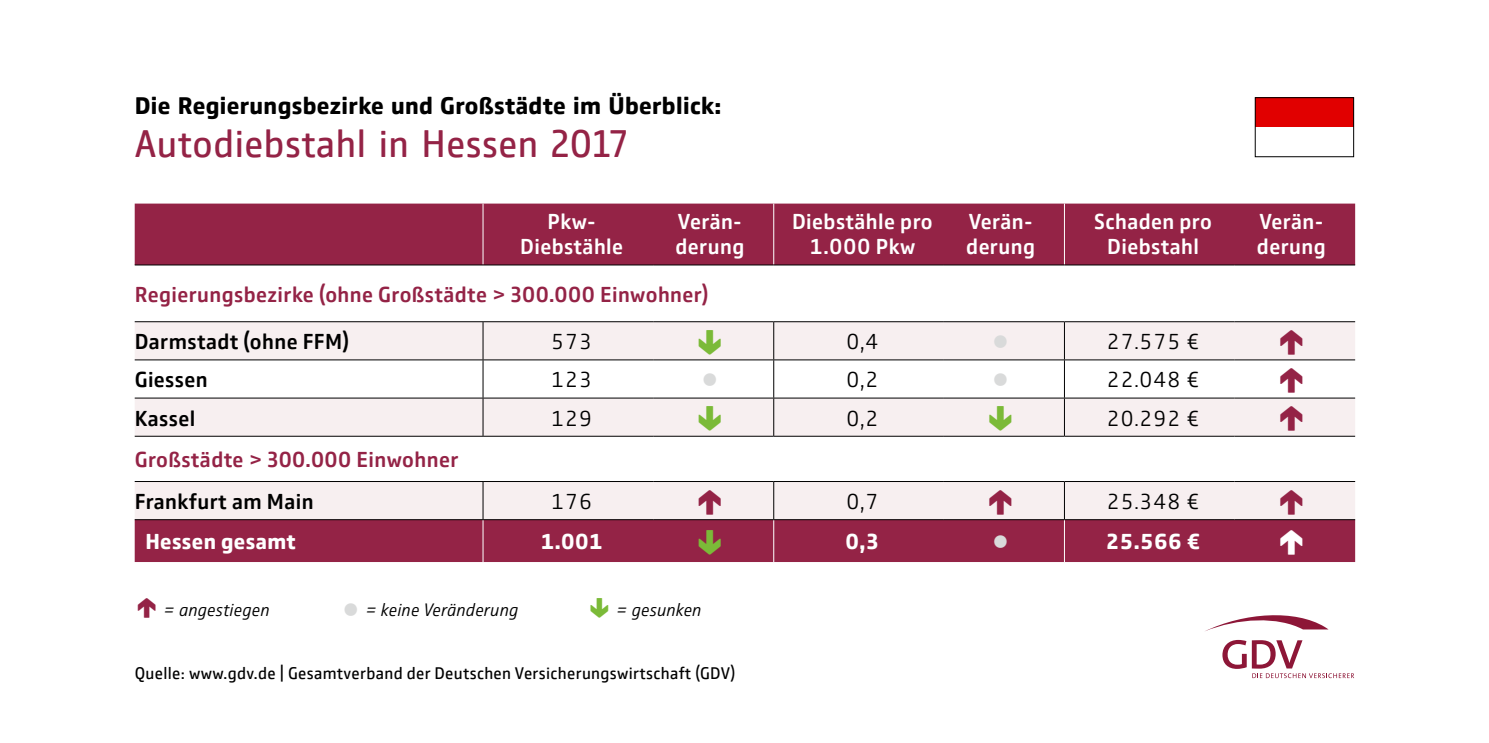
<style>
.page{position:relative;width:1489px;height:743px;background:#fff}
.page>*{position:absolute;margin:0;border:0;box-sizing:border-box;transform-origin:0 0}
.t1{font:40px "GD Vtype";letter-spacing:.015em;color:#942346}
.t2{font:900 37.5px "GD Vtype";color:#942346}
.t3{font:900 37.5px "GD Vtype";color:#7bba38}
.t4{font:900 37.5px "GD Vtype";color:#fff}
.t5{font:700 25px "GD Vtype";letter-spacing:.015em;color:#000}
.t6{font:700 25px "GD Vtype";color:#d9dada}
.t7{font:500 22.5px/25px "GD Vtype";letter-spacing:.02em;color:#fff;text-align:center}
.t8{font:500 22.5px "GD Vtype";letter-spacing:.02em;color:#942346}
.t9{font:300 22.5px "GD Vtype";letter-spacing:.02em;color:#000}
.t10{font:500 22.5px "GD Vtype";letter-spacing:.02em;color:#000}
.t11{font:700 22.5px "GD Vtype";letter-spacing:.02em;color:#fff}
.t12{font:italic 300 18.75px "GD Vtype";letter-spacing:.01em;color:#000}
.t13{font:17.5px "GD Vtype";letter-spacing:.02em;color:#000}
.s1{font-weight:900;font-style:normal;font-size:30px;color:#942346}
.s2{font-weight:700;font-style:normal;font-size:25px;color:#d9dada}
.s3{font-weight:900;font-style:normal;font-size:30px;color:#7bba38}
</style>
<div class="page">
<div style="left:135px;top:203px;width:1219px;height:61px;background:#942346"></div>
<svg style="left:135px;top:322px;width:1219px;height:197px;fill:#f7eff0"></svg>
<div style="left:135px;top:520px;width:1219px;height:41px;background:#942346"></div>
<hr style="left:482px;top:520px;width:1px;height:41px;background:#fff">
<hr style="left:773px;top:520px;width:1px;height:41px;background:#fff">
<hr style="left:1063px;top:520px;width:1px;height:41px;background:#fff">
<hr style="left:135px;top:435px;width:348px;height:1px;background:#000">
<hr style="left:483px;top:435px;width:170px;height:1px;background:#000">
<hr style="left:653px;top:435px;width:120px;height:1px;background:#000">
<hr style="left:773px;top:435px;width:170px;height:1px;background:#000">
<hr style="left:943px;top:435px;width:121px;height:1px;background:#000">
<hr style="left:1064px;top:435px;width:170px;height:1px;background:#000">
<hr style="left:1234px;top:435px;width:120px;height:1px;background:#000">
<hr style="left:135px;top:481px;width:348px;height:1px;background:#000">
<hr style="left:483px;top:481px;width:170px;height:1px;background:#000">
<hr style="left:653px;top:481px;width:120px;height:1px;background:#000">
<hr style="left:773px;top:481px;width:170px;height:1px;background:#000">
<hr style="left:943px;top:481px;width:121px;height:1px;background:#000">
<hr style="left:1064px;top:481px;width:170px;height:1px;background:#000">
<hr style="left:1234px;top:481px;width:120px;height:1px;background:#000">
<hr style="left:482px;top:322px;width:1px;height:37px;background:#000">
<hr style="left:482px;top:360px;width:1px;height:37px;background:#000">
<hr style="left:482px;top:398px;width:1px;height:37px;background:#000">
<hr style="left:482px;top:481px;width:1px;height:38px;background:#000">
<hr style="left:773px;top:203px;width:1px;height:61px;background:#fff">
<hr style="left:773px;top:322px;width:1px;height:37px;background:#000">
<hr style="left:773px;top:360px;width:1px;height:37px;background:#000">
<hr style="left:773px;top:398px;width:1px;height:37px;background:#000">
<hr style="left:773px;top:481px;width:1px;height:38px;background:#000">
<hr style="left:1063px;top:203px;width:1px;height:61px;background:#fff">
<hr style="left:1063px;top:322px;width:1px;height:37px;background:#000">
<hr style="left:1063px;top:360px;width:1px;height:37px;background:#000">
<hr style="left:1063px;top:398px;width:1px;height:37px;background:#000">
<hr style="left:1063px;top:481px;width:1px;height:38px;background:#000">
<hr style="left:135px;top:321px;width:348px;height:1px;background:#000">
<hr style="left:483px;top:321px;width:170px;height:1px;background:#000">
<hr style="left:653px;top:321px;width:120px;height:1px;background:#000">
<hr style="left:773px;top:321px;width:170px;height:1px;background:#000">
<hr style="left:943px;top:321px;width:121px;height:1px;background:#000">
<hr style="left:1064px;top:321px;width:170px;height:1px;background:#000">
<hr style="left:1234px;top:321px;width:120px;height:1px;background:#000">
<hr style="left:135px;top:359px;width:348px;height:1px;background:#000">
<hr style="left:483px;top:359px;width:170px;height:1px;background:#000">
<hr style="left:653px;top:359px;width:120px;height:1px;background:#000">
<hr style="left:773px;top:359px;width:170px;height:1px;background:#000">
<hr style="left:943px;top:359px;width:121px;height:1px;background:#000">
<hr style="left:1064px;top:359px;width:170px;height:1px;background:#000">
<hr style="left:1234px;top:359px;width:120px;height:1px;background:#000">
<hr style="left:135px;top:397px;width:348px;height:1px;background:#000">
<hr style="left:483px;top:397px;width:170px;height:1px;background:#000">
<hr style="left:653px;top:397px;width:120px;height:1px;background:#000">
<hr style="left:773px;top:397px;width:170px;height:1px;background:#000">
<hr style="left:943px;top:397px;width:121px;height:1px;background:#000">
<hr style="left:1064px;top:397px;width:170px;height:1px;background:#000">
<hr style="left:1234px;top:397px;width:120px;height:1px;background:#000">
<hr style="left:135px;top:519px;width:348px;height:1px;background:#000">
<hr style="left:483px;top:519px;width:170px;height:1px;background:#000">
<hr style="left:653px;top:519px;width:120px;height:1px;background:#000">
<hr style="left:773px;top:519px;width:170px;height:1px;background:#000">
<hr style="left:943px;top:519px;width:121px;height:1px;background:#000">
<hr style="left:1064px;top:519px;width:170px;height:1px;background:#000">
<hr style="left:1234px;top:519px;width:120px;height:1px;background:#000">
<hr style="left:482px;top:203px;width:1px;height:61px;background:#fff">
<hr style="left:135px;top:264px;width:348px;height:1px;background:#000">
<hr style="left:483px;top:264px;width:170px;height:1px;background:#000">
<hr style="left:653px;top:264px;width:120px;height:1px;background:#000">
<hr style="left:773px;top:264px;width:170px;height:1px;background:#000">
<hr style="left:943px;top:264px;width:121px;height:1px;background:#000">
<hr style="left:1064px;top:264px;width:170px;height:1px;background:#000">
<hr style="left:1234px;top:264px;width:120px;height:1px;background:#000">
<svg style="left:1205px;top:615px;width:123px;height:16px"></svg>
<svg style="left:1222px;top:639px;width:132px;height:38px"></svg>
<div style="left:1255px;top:98px;width:98px;height:29px;background:#e10000"></div>
<div style="left:1254px;top:97px;width:99px;height:60px;border:1px solid #000"></div>
<p class="t5" style="left:135px;top:88px;width:588px">Die Regierungsbezirke und Großstädte im Überblick:</p>
<h1 class="t1" style="left:135px;top:116px;width:494px">Autodiebstahl in Hessen 2017</h1>
<p class="t7" style="left:520px;top:208px;width:104px">Pkw-<br>Diebstähle</p>
<p class="t7" style="left:675px;top:208px;width:70px;text-align:left">Verän&shy;derung</p>
<p class="t7" style="left:792px;top:208px;width:142px">Diebstähle pro<br>1.000 Pkw</p>
<p class="t7" style="left:966px;top:208px;width:70px;text-align:left">Verän&shy;derung</p>
<p class="t7" style="left:1094px;top:208px;width:119px">Schaden pro<br>Diebstahl</p>
<p class="t7" style="left:1256px;top:208px;width:70px;text-align:left">Verän&shy;derung</p>
<p class="t8" style="left:135px;top:278px;width:575px">Regierungsbezirke (ohne Großstädte &gt; 300.000 Einwohner)</p>
<p class="t10" style="left:135px;top:326px;width:216px">Darmstadt (ohne FFM)</p>
<p class="t9" style="left:551px;top:326px;width:43px">573</p>
<h2 class="t3" style="left:695px;top:316px;width:31px">↓</h2>
<p class="t9" style="left:846px;top:326px;width:34px">0,4</p>
<p class="t6" style="left:991px;top:324px;width:19px">⚫</p>
<p class="t9" style="left:1106px;top:326px;width:95px">27.575 €</p>
<h2 class="t2" style="left:1276px;top:316px;width:31px">↑</h2>
<p class="t10" style="left:135px;top:364px;width:74px">Giessen</p>
<p class="t9" style="left:551px;top:364px;width:43px">123</p>
<p class="t6" style="left:701px;top:362px;width:19px">⚫</p>
<p class="t9" style="left:846px;top:364px;width:34px">0,2</p>
<p class="t6" style="left:991px;top:362px;width:19px">⚫</p>
<p class="t9" style="left:1106px;top:364px;width:95px">22.048 €</p>
<h2 class="t2" style="left:1276px;top:354px;width:31px">↑</h2>
<p class="t10" style="left:135px;top:402px;width:62px">Kassel</p>
<p class="t9" style="left:551px;top:402px;width:43px">129</p>
<h2 class="t3" style="left:695px;top:392px;width:31px">↓</h2>
<p class="t9" style="left:846px;top:402px;width:34px">0,2</p>
<h2 class="t3" style="left:985px;top:392px;width:31px">↓</h2>
<p class="t9" style="left:1106px;top:402px;width:95px">20.292 €</p>
<h2 class="t2" style="left:1276px;top:392px;width:31px">↑</h2>
<p class="t8" style="left:135px;top:444px;width:325px">Großstädte &gt; 300.000 Einwohner</p>
<p class="t10" style="left:135px;top:485px;width:180px">Frankfurt am Main</p>
<p class="t9" style="left:551px;top:486px;width:43px">176</p>
<h2 class="t2" style="left:695px;top:475px;width:31px">↑</h2>
<p class="t9" style="left:846px;top:486px;width:34px">0,7</p>
<h2 class="t2" style="left:985px;top:475px;width:31px">↑</h2>
<p class="t9" style="left:1106px;top:486px;width:95px">25.348 €</p>
<h2 class="t2" style="left:1276px;top:475px;width:31px">↑</h2>
<p class="t11" style="left:145px;top:525px;width:152px">Hessen gesamt</p>
<p class="t11" style="left:541px;top:525px;width:63px">1.001</p>
<h2 class="t3" style="left:695px;top:516px;width:31px">↓</h2>
<p class="t11" style="left:845px;top:525px;width:35px">0,3</p>
<p class="t6" style="left:991px;top:524px;width:19px">⚫</p>
<p class="t11" style="left:1105px;top:525px;width:96px">25.566 €</p>
<h2 class="t4" style="left:1276px;top:516px;width:31px">↑</h2>
<p class="t12" style="left:135px;top:596px;width:136px"><span class="s1">↑</span> = angestiegen</p>
<p class="t12" style="left:342px;top:596px;width:177px"><span class="s2">⚫</span> = keine Veränderung</p>
<p class="t12" style="left:587px;top:596px;width:115px"><span class="s3">↓</span> = gesunken</p>
<p class="t13" style="left:135px;top:660px;width:602px">Quelle: www.gdv.de | Gesamtverband der Deutschen Versicherungswirtschaft (GDV)</p>
</div>
